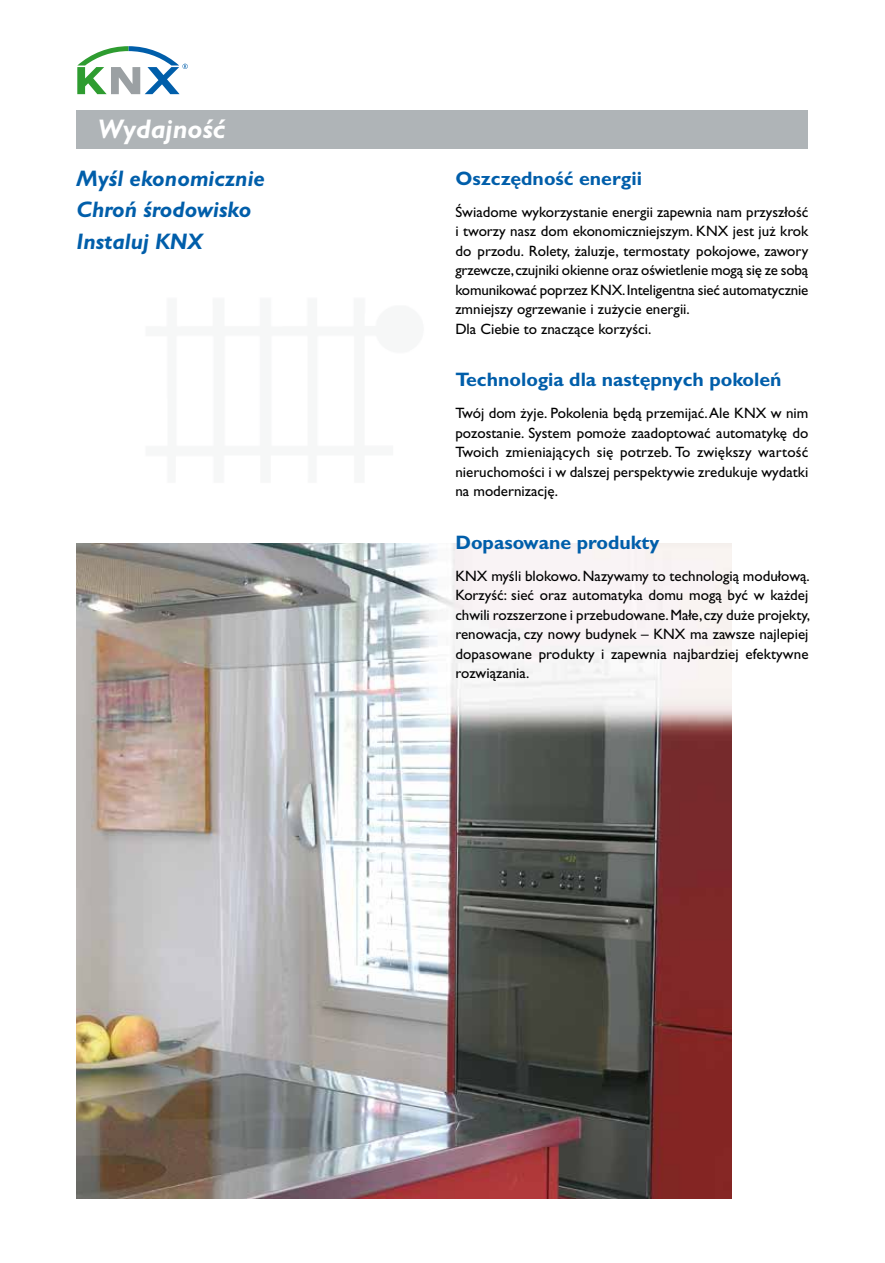
<style>
.page{position:relative;width:885px;height:1263px;background:#fff}
.page>*{position:absolute;margin:0;border:0;box-sizing:border-box;transform-origin:0 0}
.t1{font:italic 700 27px "Gill Sans CE";color:#fff}
.t2{font:italic 700 22.5px/31.3px "Gill Sans CE";color:#005eaa}
.t3{font:700 19.5px "Gill Sans CE";color:#005eaa}
.t4{font:15px/19.5px "Gill Sans CE";color:#000;text-align:justify}
</style>
<div class="page">
<svg style="left:77px;top:46px;width:111px;height:48px"></svg>
<div style="left:76px;top:110px;width:732px;height:39px;background:#afb4b7"></div>
<img style="left:77px;top:544px;width:654px;height:655px">
<h1 class="t1" style="left:98px;top:113px;width:129px">Wydajność</h1>
<h2 class="t2" style="left:77px;top:163px;width:190px">Myśl ekonomicznie<br>Chroń środowisko<br>Instaluj KNX</h2>
<h3 class="t3" style="left:455px;top:166px;width:188px">Oszczędność energii</h3>
<p class="t4" style="left:455px;top:202px;width:354px;text-align:left">Świadome wykorzystanie energii zapewnia nam przyszłość i tworzy nasz dom ekonomiczniejszym. KNX jest już krok do przodu. Rolety, żaluzje, termostaty pokojowe, zawory grzewcze,czujniki okienne oraz oświetlenie mogą się ze sobą komunikować poprzez KNX.Inteligentna sieć automatycznie zmniejszy ogrzewanie i zużycie energii.<br>Dla Ciebie to znaczące korzyści.</p>
<h3 class="t3" style="left:455px;top:368px;width:327px">Technologia dla następnych pokoleń</h3>
<p class="t4" style="left:455px;top:404px;width:354px">Twój dom żyje. Pokolenia będą przemijać.Ale KNX w nim pozostanie. System pomoże zaadoptować automatykę do Twoich zmieniających się potrzeb. To zwiększy wartość nieruchomości i w dalszej perspektywie zredukuje wydatki na modernizację.</p>
<h3 class="t3" style="left:455px;top:531px;width:205px">Dopasowane produkty</h3>
<p class="t4" style="left:455px;top:566px;width:356px">KNX myśli blokowo.Nazywamy to technologią modułową.<br>Korzyść: sieć oraz automatyka domu mogą być w każdej chwili rozszerzone i przebudowane.Małe,czy duże projekty, renowacja, czy nowy budynek – KNX ma zawsze najlepiej dopasowane produkty i zapewnia najbardziej efektywne rozwiązania.</p>
</div>
